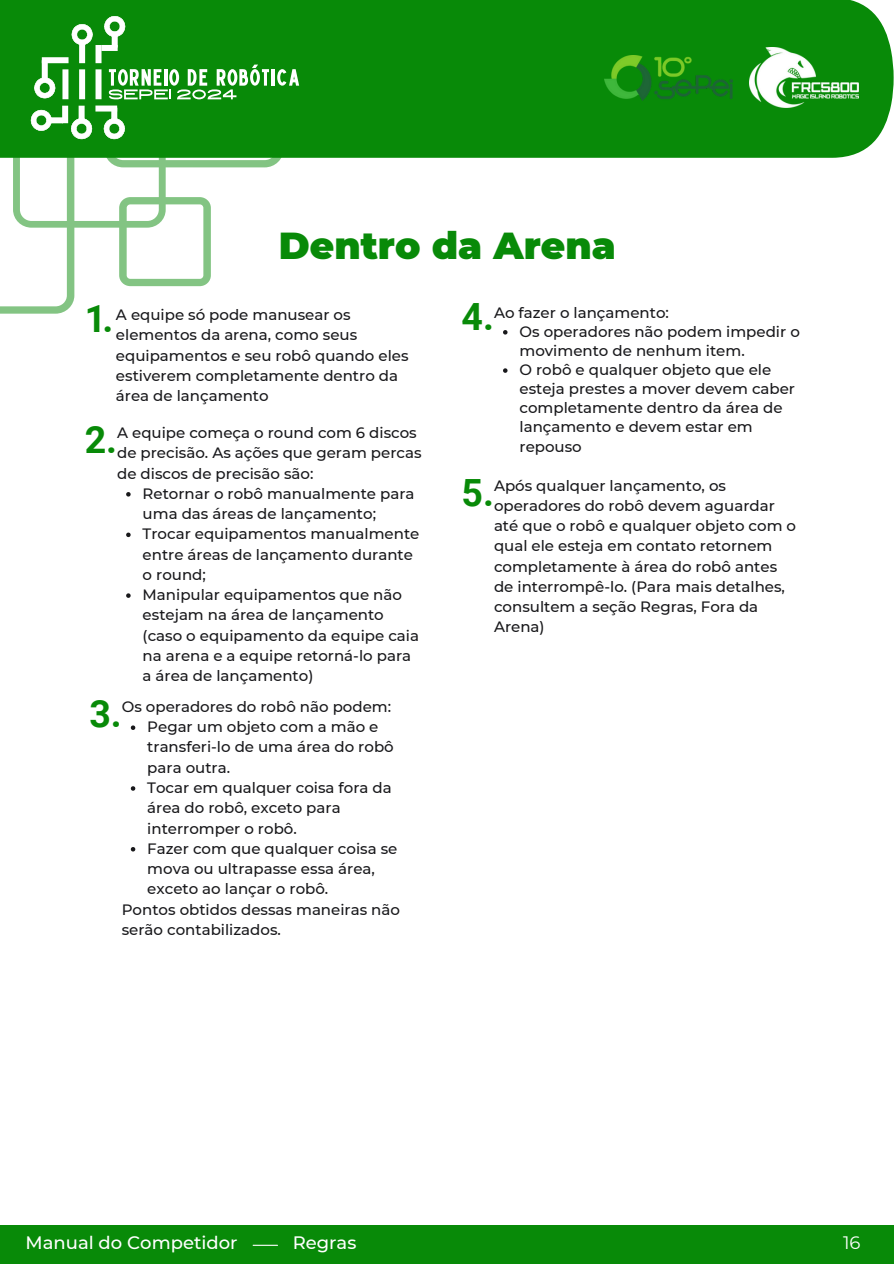
<style>
.page{position:relative;width:894px;height:1264px;background:#fff}
.page>*{position:absolute;margin:0;border:0;box-sizing:border-box;transform-origin:0 0}
.t1{font:900 37.5px "Montserrat";color:#088a08}
.t2{font:700 37.5px "Roboto";color:#088a08}
.t3{font:500 18px "Montserrat";color:#fff}
.t4{font:18px "Montserrat";color:#fff}
.t5{font:500 15px/20.2px "Montserrat";color:#18181b}
</style>
<div class="page">
<div style="left:299px;top:0;width:594px;height:158px;background:#088a08"></div>
<img style="left:604px;top:55px;width:127px;height:45px">
<svg style="left:0;top:0;width:299px;height:314px"></svg>
<img style="left:749px;top:48px;width:108px;height:60px">
<div style="left:0;top:1224px;width:893px;height:39px;background:#088a08"></div>
<svg style="left:253px;top:1244px;width:24px;height:1px"></svg>
<svg style="left:126px;top:492px;width:5px;height:4px"></svg>
<svg style="left:126px;top:532px;width:5px;height:5px"></svg>
<svg style="left:126px;top:593px;width:5px;height:5px"></svg>
<svg style="left:503px;top:330px;width:4px;height:4px"></svg>
<svg style="left:503px;top:368px;width:4px;height:5px"></svg>
<svg style="left:131px;top:725px;width:4px;height:5px"></svg>
<svg style="left:131px;top:786px;width:4px;height:4px"></svg>
<svg style="left:131px;top:847px;width:4px;height:4px"></svg>
<p class="t1" style="left:279px;top:222px;width:338px">Dentro da Arena</p>
<h1 class="t2" style="left:85px;top:297px;width:30px">1.</h1>
<h3 class="t5" style="left:116px;top:304px;width:294px">A equipe só pode manusear os elementos da arena, como seus equipamentos e seu robô quando eles estiverem completamente dentro da área de lançamento</h3>
<p class="t5" style="left:117px;top:422px;width:306px">A equipe começa o round com 6 discos de precisão. As ações que geram percas de discos de precisão são:</p>
<p class="t5" style="left:143px;top:483px;width:273px">Retornar o robô manualmente para uma das áreas de lançamento;</p>
<h3 class="t5" style="left:143px;top:524px;width:278px">Trocar equipamentos manualmente entre áreas de lançamento durante o round;</h3>
<h1 class="t5" style="left:143px;top:584px;width:278px">Manipular equipamentos que não estejam na área de lançamento (caso o equipamento da equipe caia na arena e a equipe retorná-lo para a área de lançamento)</h1>
<h1 class="t2" style="left:85px;top:418px;width:34px">2.</h1>
<h2 class="t2" style="left:89px;top:692px;width:34px">3.</h2>
<h3 class="t5" style="left:122px;top:696px;width:271px">Os operadores do robô não podem:</h3>
<p class="t5" style="left:147px;top:716px;width:248px">Pegar um objeto com a mão e transferi-lo de uma área do robô para outra.</p>
<p class="t5" style="left:147px;top:777px;width:246px">Tocar em qualquer coisa fora da área do robô, exceto para interromper o robô.</p>
<p class="t5" style="left:147px;top:838px;width:251px">Fazer com que qualquer coisa se mova ou ultrapasse essa área, exceto ao lançar o robô.</p>
<h3 class="t5" style="left:122px;top:899px;width:279px">Pontos obtidos dessas maneiras não serão contabilizados.</h3>
<h1 class="t2" style="left:461px;top:295px;width:34px">4.</h1>
<p class="t5" style="left:494px;top:302px;width:176px">Ao fazer o lançamento:</p>
<p class="t5" style="left:519px;top:322px;width:282px;line-height:19.2px">Os operadores não podem impedir o movimento de nenhum item.</p>
<p class="t5" style="left:519px;top:360px;width:277px;line-height:19.2px">O robô e qualquer objeto que ele esteja prestes a mover devem caber completamente dentro da área de lançamento e devem estar em repouso</p>
<h3 class="t2" style="left:461px;top:471px;width:34px">5.</h3>
<h3 class="t5" style="left:494px;top:475px;width:303px">Após qualquer lançamento, os operadores do robô devem aguardar até que o robô e qualquer objeto com o qual ele esteja em contato retornem completamente à área do robô antes de interrompê-lo. (Para mais detalhes, consultem a seção Regras, Fora da<br>Arena)</h3>
<p class="t3" style="left:26px;top:1231px;width:213px">Manual do Competidor</p>
<h1 class="t3" style="left:292px;top:1231px;width:65px">Regras</h1>
<h1 class="t4" style="left:842px;top:1231px;width:19px">16</h1>
</div>
